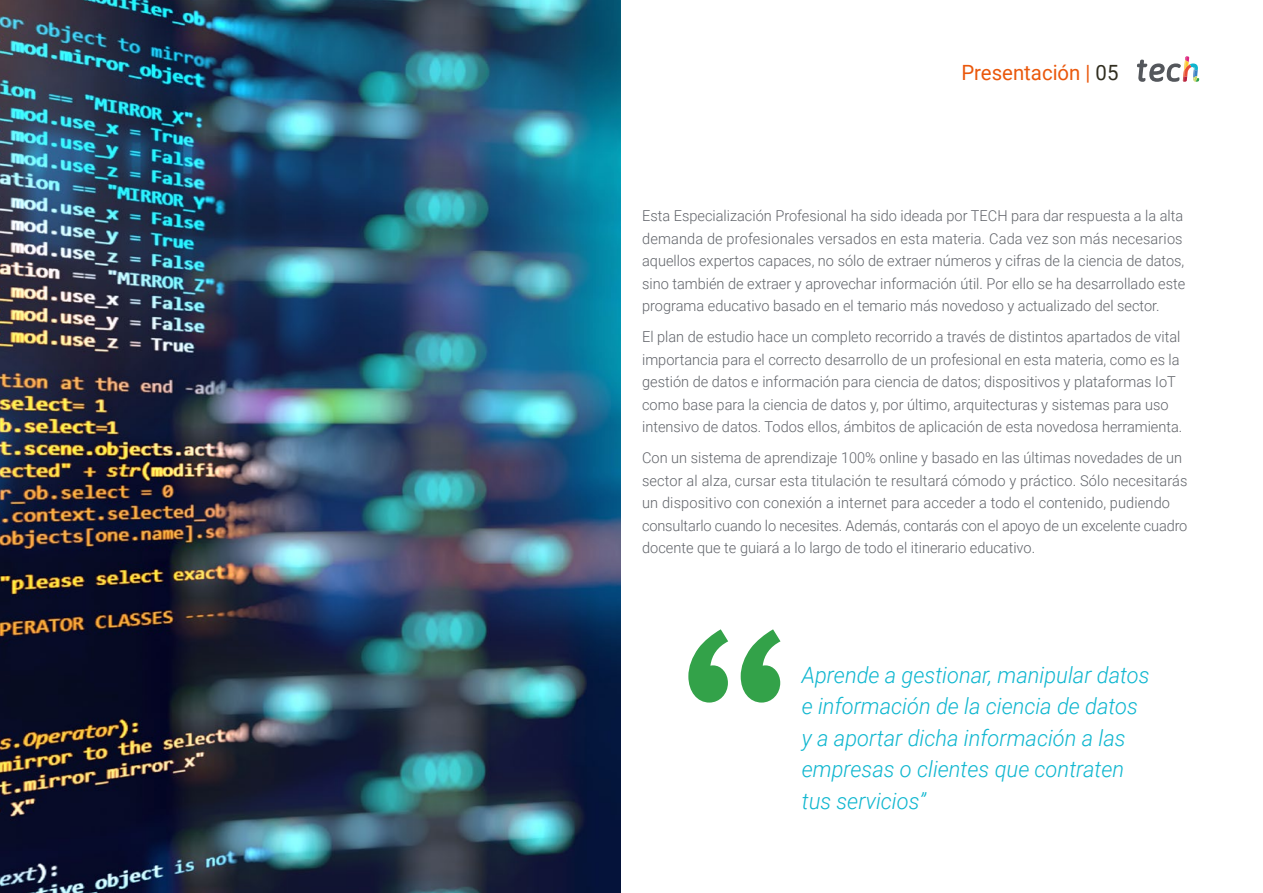
<style>
.page{position:relative;width:1263px;height:893px;background:#fff}
.page>*{position:absolute;margin:0;border:0;box-sizing:border-box;transform-origin:0 0}
.t1{font:italic 300 22.5px/31.5px "Roboto";color:#0fb6cf}
.t2{font:21px "Roboto";color:#ea580c}
.t3{font:300 15px/22.5px "Roboto";color:#61646a}
.s1{color:#312e20}
</style>
<div class="page">
<img style="left:0;top:0;width:621px;height:893px">
<svg style="left:688px;top:629px;width:92px;height:74px"></svg>
<svg style="left:1137px;top:56px;width:62px;height:26px"></svg>
<h2 class="t2" style="left:961px;top:57px;width:159px">Presentación | <span class="s1">05</span></h2>
<p class="t3" style="left:642px;top:204px;width:545px">Esta Especialización Profesional ha sido ideada por TECH para dar respuesta a la alta demanda de profesionales versados en esta materia. Cada vez son más necesarios aquellos expertos capaces, no sólo de extraer números y cifras de la ciencia de datos, sino también de extraer y aprovechar información útil. Por ello se ha desarrollado este programa educativo basado en el temario más novedoso y actualizado del sector.</p>
<p class="t3" style="left:642px;top:325px;width:542px">El plan de estudio hace un completo recorrido a través de distintos apartados de vital importancia para el correcto desarrollo de un profesional en esta materia, como es la gestión de datos e información para ciencia de datos; dispositivos y plataformas IoT como base para la ciencia de datos y, por último, arquitecturas y sistemas para uso intensivo de datos. Todos ellos, ámbitos de aplicación de esta novedosa herramienta.</p>
<p class="t3" style="left:642px;top:446px;width:547px">Con un sistema de aprendizaje 100% online y basado en las últimas novedades de un sector al alza, cursar esta titulación te resultará cómodo y práctico. Sólo necesitarás un dispositivo con conexión a internet para acceder a todo el contenido, pudiendo consultarlo cuando lo necesites. Además, contarás con el apoyo de un excelente cuadro docente que te guiará a lo largo de todo el itinerario educativo.</p>
<h1 class="t1" style="left:802px;top:658px;width:349px">Aprende a gestionar, manipular datos e información de la ciencia de datos y a aportar dicha información a las empresas o clientes que contraten tus servicios”</h1>
</div>
